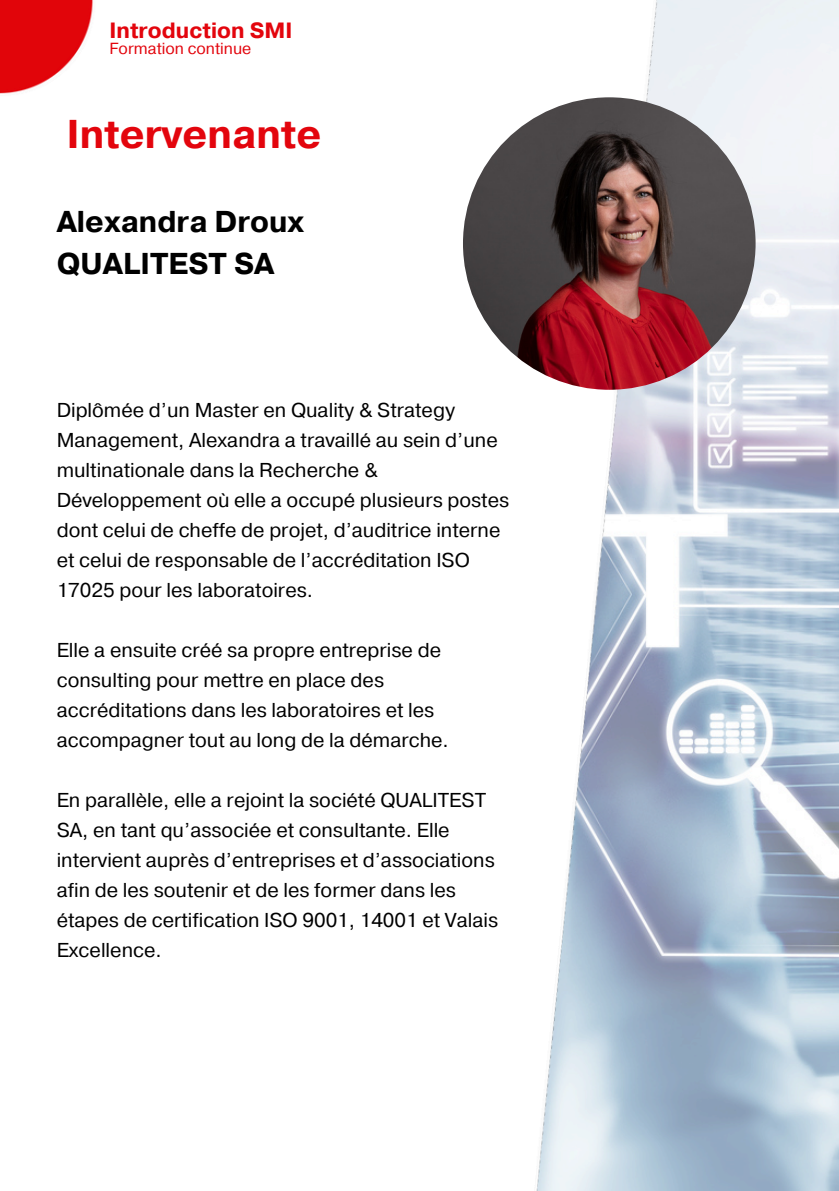
<style>
.page{position:relative;width:839px;height:1191px;background:#fff}
.page>*{position:absolute;margin:0;border:0;box-sizing:border-box;transform-origin:0 0}
.t1{font:700 40px "Pragmatica";color:#e3050d}
.t2{font:700 30px/42px "Pragmatica";color:#000}
.t3{font:700 22px "Pragmatica";color:#e3050d}
.t4{font:20px/30px "Pragmatica";color:#000}
.t5{font:16px "Pragmatica";color:#e3050d}
</style>
<div class="page">
<img style="left:663px;top:0;width:175px;height:1191px">
<img style="left:0;top:0;width:663px;height:1191px">
<img style="left:463px;top:97px;width:292px;height:293px;border-radius:50%">
<h3 class="t3" style="left:109px;top:16px;width:184px">Introduction SMI</h3>
<p class="t5" style="left:109px;top:38px;width:143px">Formation continue</p>
<p class="t1" style="left:67px;top:108px;width:256px">Intervenante</p>
<p class="t2" style="left:57px;top:201px;width:249px">Alexandra Droux<br>QUALITEST SA</p>
<h1 class="t4" style="left:57px;top:396px;width:454px">Diplômée d’un Master en Quality &amp; Strategy Management, Alexandra a travaillé au sein d’une multinationale dans la Recherche &amp; Développement où elle a occupé plusieurs postes dont celui de cheffe de projet, d’auditrice interne et celui de responsable de l’accréditation ISO 17025 pour les laboratoires.</h1>
<h2 class="t4" style="left:57px;top:636px;width:393px">Elle a ensuite créé sa propre entreprise de consulting pour mettre en place des accréditations dans les laboratoires et les accompagner tout au long de la démarche.</h2>
<h3 class="t4" style="left:57px;top:786px;width:443px">En parallèle, elle a rejoint la société QUALITEST SA, en tant qu’associée et consultante. Elle intervient auprès d’entreprises et d’associations afin de les soutenir et de les former dans les étapes de certification ISO 9001, 14001 et Valais Excellence.</h3>
</div>
